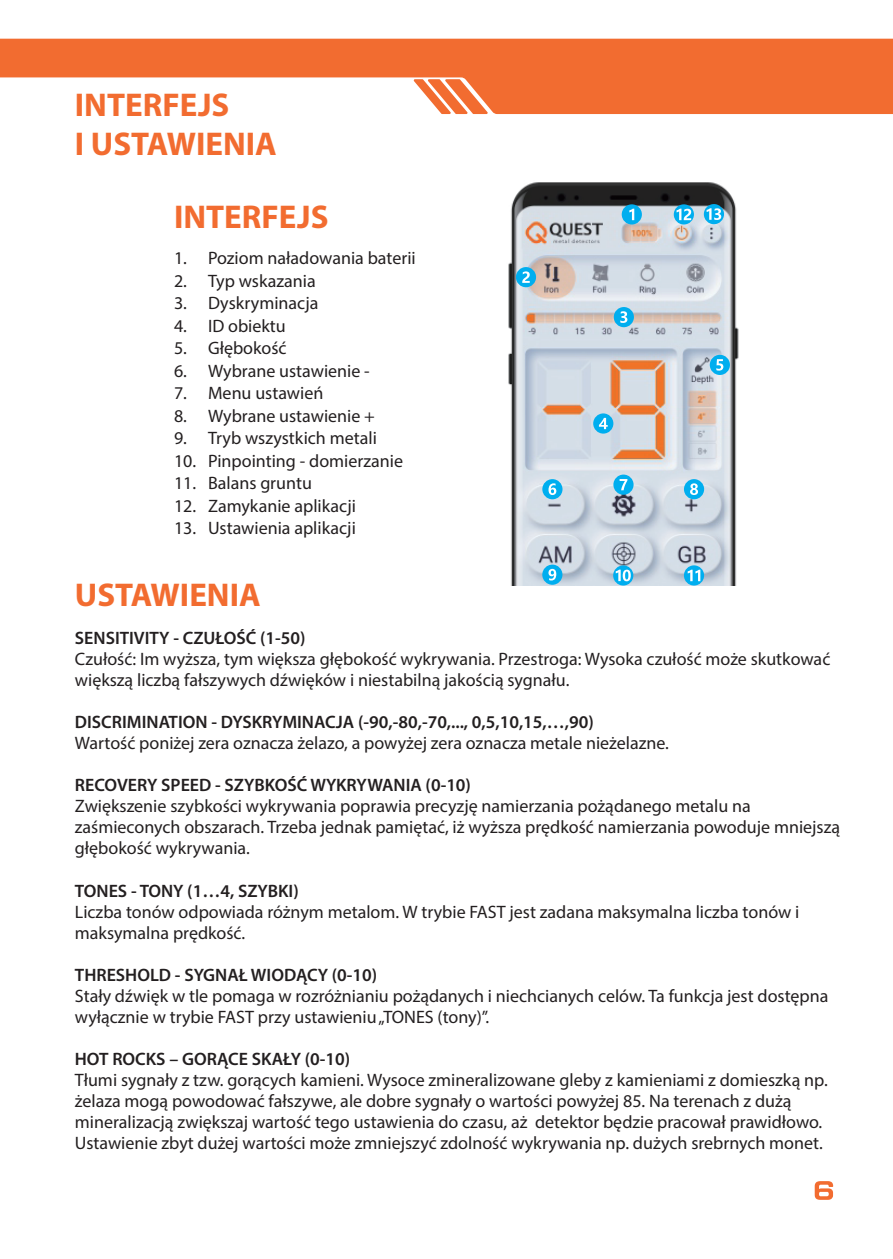
<style>
.page{position:relative;width:893px;height:1259px;background:#fff}
.page>*{position:absolute;margin:0;border:0;box-sizing:border-box;transform-origin:0 0}
.t1{font:700 33px/39.6px "Myriad Pro";color:#f26c30}
.t2{font:18px/21px "Myriad Pro";color:#231f20}
.t3{font:600 18px "Myriad Pro";color:#231f20}
</style>
<div class="page">
<svg style="left:0;top:39px;width:893px;height:75px;fill:#f26c30"></svg>
<svg style="left:413px;top:79px;width:75px;height:35px"></svg>
<svg style="left:815px;top:1181px;width:18px;height:18px"></svg>
<img style="left:508px;top:182px;width:231px;height:403px">
<div style="left:622px;top:204px;width:20px;height:20px;background:#00aeef;border-radius:50%"></div>
<svg style="left:674px;top:204px;width:20px;height:20px"></svg>
<div style="left:704px;top:204px;width:20px;height:20px;background:#00aeef;border-radius:50%"></div>
<div style="left:516px;top:267px;width:20px;height:20px;background:#00aeef;border-radius:50%"></div>
<div style="left:614px;top:307px;width:20px;height:20px;background:#00aeef;border-radius:50%"></div>
<div style="left:710px;top:355px;width:20px;height:20px;background:#00aeef;border-radius:50%"></div>
<div style="left:593px;top:413px;width:20px;height:20px;background:#00aeef;border-radius:50%"></div>
<div style="left:542px;top:479px;width:20px;height:20px;background:#00aeef;border-radius:50%"></div>
<svg style="left:613px;top:474px;width:21px;height:21px"></svg>
<div style="left:684px;top:479px;width:20px;height:20px;background:#00aeef;border-radius:50%"></div>
<div style="left:542px;top:564px;width:20px;height:21px;background:#00aeef;border-radius:50%"></div>
<svg style="left:613px;top:565px;width:20px;height:20px"></svg>
<svg style="left:684px;top:565px;width:20px;height:20px"></svg>
<svg style="left:629px;top:209px;width:5px;height:11px"></svg>
<svg style="left:522px;top:271px;width:8px;height:12px"></svg>
<svg style="left:620px;top:311px;width:7px;height:12px"></svg>
<svg style="left:599px;top:418px;width:9px;height:11px"></svg>
<svg style="left:716px;top:359px;width:7px;height:11px"></svg>
<svg style="left:548px;top:483px;width:8px;height:12px"></svg>
<svg style="left:690px;top:483px;width:8px;height:12px"></svg>
<svg style="left:548px;top:569px;width:8px;height:11px"></svg>
<svg style="left:616px;top:569px;width:15px;height:12px"></svg>
<svg style="left:688px;top:570px;width:12px;height:11px"></svg>
<svg style="left:676px;top:209px;width:15px;height:11px"></svg>
<svg style="left:707px;top:208px;width:14px;height:12px"></svg>
<svg style="left:620px;top:479px;width:7px;height:11px"></svg>
<h1 class="t1" style="left:75px;top:84px;width:203px">INTERFEJS<br>I USTAWIENIA</h1>
<h1 class="t1" style="left:174px;top:196px;width:156px">INTERFEJS</h1>
<p class="t2" style="left:174px;top:247px;width:243px">1. Poziom naładowania baterii</p>
<p class="t2" style="left:174px;top:270px;width:143px">2. Typ wskazania</p>
<p class="t2" style="left:174px;top:292px;width:146px">3. Dyskryminacja</p>
<p class="t2" style="left:174px;top:315px;width:113px">4. ID obiektu</p>
<p class="t2" style="left:174px;top:337px;width:114px">5. Głębokość</p>
<p class="t2" style="left:174px;top:360px;width:197px">6. Wybrane ustawienie -</p>
<p class="t2" style="left:174px;top:382px;width:151px">7. Menu ustawień</p>
<p class="t2" style="left:174px;top:405px;width:202px">8. Wybrane ustawienie +</p>
<p class="t2" style="left:174px;top:427px;width:204px">9. Tryb wszystkich metali</p>
<p class="t2" style="left:174px;top:450px;width:231px">10. Pinpointing - domierzanie</p>
<p class="t2" style="left:174px;top:472px;width:139px">11. Balans gruntu</p>
<p class="t2" style="left:174px;top:495px;width:183px">12. Zamykanie aplikacji</p>
<p class="t2" style="left:174px;top:517px;width:183px">13. Ustawienia aplikacji</p>
<h1 class="t1" style="left:75px;top:574px;width:187px">USTAWIENIA</h1>
<p class="t3" style="left:75px;top:627px;width:232px">SENSITIVITY - CZUŁOŚĆ (1-50)</p>
<p class="t2" style="left:75px;top:648px;width:757px">Czułość: Im wyższa, tym większa głębokość wykrywania. Przestroga: Wysoka czułość może skutkować większą liczbą fałszywych dźwięków i niestabilną jakością sygnału.</p>
<p class="t3" style="left:75px;top:711px;width:520px">DISCRIMINATION - DYSKRYMINACJA (-90,-80,-70,..., 0,5,10,15,…,90)</p>
<p class="t2" style="left:75px;top:732px;width:596px">Wartość poniżej zera oznacza żelazo, a powyżej zera oznacza metale nieżelazne.</p>
<p class="t3" style="left:75px;top:774px;width:398px">RECOVERY SPEED - SZYBKOŚĆ WYKRYWANIA (0-10)</p>
<p class="t2" style="left:75px;top:795px;width:767px">Zwiększenie szybkości wykrywania poprawia precyzję namierzania pożądanego metalu na zaśmieconych obszarach. Trzeba jednak pamiętać, iż wyższa prędkość namierzania powoduje mniejszą głębokość wykrywania.</p>
<p class="t3" style="left:75px;top:879px;width:225px">TONES - TONY (1…4, SZYBKI)</p>
<p class="t2" style="left:75px;top:900px;width:726px">Liczba tonów odpowiada różnym metalom. W trybie FAST jest zadana maksymalna liczba tonów i maksymalna prędkość.</p>
<p class="t3" style="left:75px;top:963px;width:304px">THRESHOLD - SYGNAŁ WIODĄCY (0-10)</p>
<p class="t2" style="left:75px;top:984px;width:755px">Stały dźwięk w tle pomaga w rozróżnianiu pożądanych i niechcianych celów. Ta funkcja jest dostępna wyłącznie w trybie FAST przy ustawieniu „TONES (tony)”.</p>
<p class="t3" style="left:75px;top:1047px;width:277px">HOT ROCKS – GORĄCE SKAŁY (0-10)</p>
<p class="t2" style="left:75px;top:1068px;width:754px">Tłumi sygnały z tzw. gorących kamieni. Wysoce zmineralizowane gleby z kamieniami z domieszką np. żelaza mogą powodować fałszywe, ale dobre sygnały o wartości powyżej 85. Na terenach z dużą mineralizacją zwiększaj wartość tego ustawienia do czasu, aż detektor będzie pracował prawidłowo.<br>Ustawienie zbyt dużej wartości może zmniejszyć zdolność wykrywania np. dużych srebrnych monet.</p>
</div>
